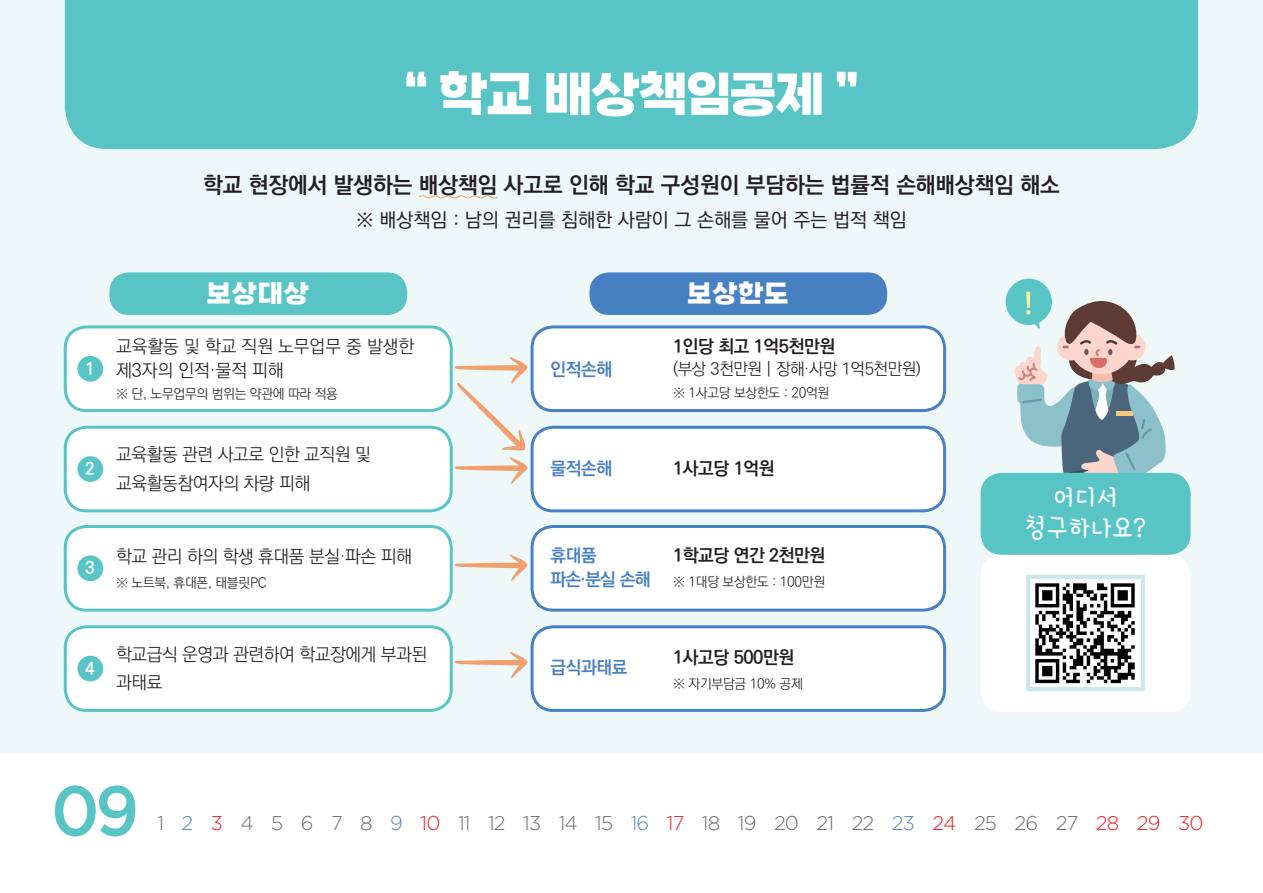
<style>
.page{position:relative;width:1263px;height:893px;background:#fff}
.page>*{position:absolute;margin:0;border:0;box-sizing:border-box;transform-origin:0 0}
.t1{font:500 70.5px "Gotham";color:#59c4c6;scale:.95 1}
.t2{font:800 52.5px "Gangwon Edu Power";letter-spacing:-.025em;color:#fff}
.t3{font:27px/31px "THE Cuterabbit";color:#fff;text-align:center}
.t4{font:800 27px "Gangwon Edu Power";letter-spacing:.035em;color:#fff}
.t5{font:22.5px "Ko Pub World Dotum PB";color:#231f20}
.t6{font:300 19.95px "Gotham";letter-spacing:-.04em;color:#6c6d70}
.t7{font:19.5px "Ko Pub World Dotum PM";color:#231f20}
.t8{font:18px/28.7px "Ko Pub World Dotum PL";letter-spacing:-.02em;color:#231f20}
.t9{font:18px "Ko Pub World Dotum PB";letter-spacing:-.02em;color:#231f20}
.t10{font:18px/24px "Ko Pub World Dotum PL";color:#231f20}
.t11{font:18px/24px "Ko Pub World Dotum PB";letter-spacing:-.02em;color:#4881c3}
.t12{font:16.95px "Ko Pub World Dotum PB";color:#fff}
.t13{font:16.5px "Ko Pub World Dotum PL";letter-spacing:-.02em;color:#231f20}
.t14{font:13.5px "Ko Pub World Dotum PL";letter-spacing:-.02em;color:#231f20}
.s1{color:#5087bb}
.s2{color:#ee1d23}
</style>
<div class="page">
<div style="left:0;top:0;width:1263px;height:753px;background:#eef8f8"></div>
<div style="left:65px;top:0;width:1133px;height:149px;background:#59c4c6"></div>
<div style="left:981px;top:555px;width:210px;height:157px;background:#fff;border-radius:21px"></div>
<img style="left:1035px;top:583px;width:100px;height:101px">
<div style="left:1026px;top:575px;width:119px;height:116px;border:4px solid #cae8ea"></div>
<div style="left:532px;top:327px;width:412px;height:84px;background:#fff;border-radius:21px"></div>
<div style="left:530px;top:325px;width:416px;height:87px;border:3px solid #4881c3;border-radius:21px"></div>
<div style="left:532px;top:526px;width:412px;height:84px;background:#fff;border-radius:21px"></div>
<div style="left:530px;top:525px;width:416px;height:87px;border:3px solid #4881c3;border-radius:21px"></div>
<div style="left:532px;top:427px;width:412px;height:84px;background:#fff;border-radius:21px"></div>
<div style="left:530px;top:426px;width:416px;height:86px;border:3px solid #4881c3;border-radius:21px"></div>
<div style="left:532px;top:627px;width:412px;height:83px;background:#fff;border-radius:21px"></div>
<div style="left:530px;top:625px;width:416px;height:87px;border:3px solid #4881c3;border-radius:21px"></div>
<div style="left:109px;top:272px;width:298px;height:43px;background:#59c4c6;border-radius:20px"></div>
<div style="left:589px;top:272px;width:298px;height:43px;background:#4881c3;border-radius:20px"></div>
<div style="left:65px;top:327px;width:386px;height:84px;background:#fff;border-radius:21px"></div>
<div style="left:64px;top:325px;width:389px;height:87px;border:3px solid #59c4c6;border-radius:21px"></div>
<div style="left:65px;top:526px;width:386px;height:84px;background:#fff;border-radius:21px"></div>
<div style="left:64px;top:525px;width:389px;height:87px;border:3px solid #59c4c6;border-radius:21px"></div>
<div style="left:65px;top:427px;width:386px;height:84px;background:#fff;border-radius:21px"></div>
<div style="left:64px;top:426px;width:389px;height:86px;border:3px solid #59c4c6;border-radius:21px"></div>
<div style="left:65px;top:627px;width:386px;height:83px;background:#fff;border-radius:21px"></div>
<div style="left:64px;top:625px;width:389px;height:87px;border:3px solid #59c4c6;border-radius:21px"></div>
<div style="left:77px;top:356px;width:26px;height:26px;background:#59c4c6;border-radius:50%"></div>
<div style="left:77px;top:456px;width:26px;height:26px;background:#59c4c6;border-radius:50%"></div>
<div style="left:77px;top:555px;width:26px;height:26px;background:#59c4c6;border-radius:50%"></div>
<div style="left:77px;top:656px;width:26px;height:25px;background:#59c4c6;border-radius:50%"></div>
<div style="left:981px;top:473px;width:210px;height:82px;background:#59c4c6;border-radius:21px"></div>
<svg style="left:1005px;top:278px;width:170px;height:196px"></svg>
<svg style="left:455px;top:457px;width:72px;height:27px"></svg>
<svg style="left:455px;top:554px;width:72px;height:27px"></svg>
<svg style="left:455px;top:651px;width:72px;height:27px"></svg>
<svg style="left:455px;top:357px;width:72px;height:94px"></svg>
<svg style="left:418px;top:195px;width:80px;height:4px"></svg>
<h2 class="t2" style="left:404px;top:69px;width:457px">“ 학교 배상책임공제 ”</h2>
<p class="t12" style="left:86px;top:356px;width:11px">1</p>
<p class="t12" style="left:86px;top:457px;width:11px">2</p>
<p class="t12" style="left:86px;top:556px;width:11px">3</p>
<h3 class="t5" style="left:203px;top:169px;width:858px">학교 현장에서 발생하는 배상책임 사고로 인해 학교 구성원이 부담하는 법률적 손해배상책임 해소</h3>
<h3 class="t7" style="left:356px;top:206px;width:552px">※ 배상책임 : 남의 권리를 침해한 사람이 그 손해를 물어 주는 법적 책임</h3>
<h3 class="t4" style="left:207px;top:280px;width:104px">보상대상</h3>
<h3 class="t4" style="left:687px;top:280px;width:103px">보상한도</h3>
<h3 class="t10" style="left:116px;top:334px;width:300px">교육활동 및 학교 직원 노무업무 중 발생한 제3자의 인적·물적 피해</h3>
<p class="t14" style="left:116px;top:384px;width:223px">※ 단, 노무업무의 범위는 약관에 따라 적용</p>
<h3 class="t9" style="left:673px;top:334px;width:164px">1인당 최고 1억5천만원</h3>
<p class="t13" style="left:673px;top:358px;width:249px">(부상 3천만원｜장해·사망 1억5천만원)</p>
<p class="t14" style="left:673px;top:383px;width:158px">※ 1사고당 보상한도 : 20억원</p>
<h3 class="t11" style="left:550px;top:358px;width:63px">인적손해</h3>
<h3 class="t8" style="left:116px;top:441px;width:256px">교육활동 관련 사고로 인한 교직원 및 교육활동참여자의 차량 피해</h3>
<h3 class="t8" style="left:116px;top:542px;width:297px">학교 관리 하의 학생 휴대품 분실·파손 피해</h3>
<p class="t14" style="left:116px;top:573px;width:152px">※ 노트북, 휴대폰, 태블릿PC</p>
<h3 class="t11" style="left:550px;top:457px;width:63px">물적손해</h3>
<h3 class="t9" style="left:673px;top:456px;width:103px">1사고당 1억원</h3>
<h3 class="t11" style="left:550px;top:544px;width:102px">휴대품 파손·분실 손해</h3>
<h3 class="t9" style="left:673px;top:542px;width:154px">1학교당 연간 2천만원</h3>
<p class="t14" style="left:673px;top:572px;width:154px">※ 1대당 보상한도 : 100만원</p>
<h3 class="t3" style="left:1025px;top:480px;width:123px">어디서 청구하나요?</h3>
<p class="t12" style="left:86px;top:656px;width:11px">4</p>
<h3 class="t8" style="left:116px;top:640px;width:313px">학교급식 운영과 관련하여 학교장에게 부과된 과태료</h3>
<h3 class="t11" style="left:550px;top:657px;width:79px">급식과태료</h3>
<h3 class="t9" style="left:673px;top:644px;width:122px">1사고당 500만원</h3>
<p class="t14" style="left:673px;top:674px;width:131px">※ 자기부담금 10% 공제</p>
<h1 class="t1" style="left:51px;top:771px;width:94px">09</h1>
<h3 class="t6" style="left:157px;top:812px;width:1047px">1 <span class="s1">2</span> <span class="s2">3</span> 4 5 6 7 8 <span class="s1">9</span> <span class="s2">10</span> 11 12 13 14 15 <span class="s1">16</span> <span class="s2">17</span> 18 19 20 21 22 <span class="s1">23</span> <span class="s2">24</span> 25 26 27 <span class="s2">28 29 30</span></h3>
</div>
